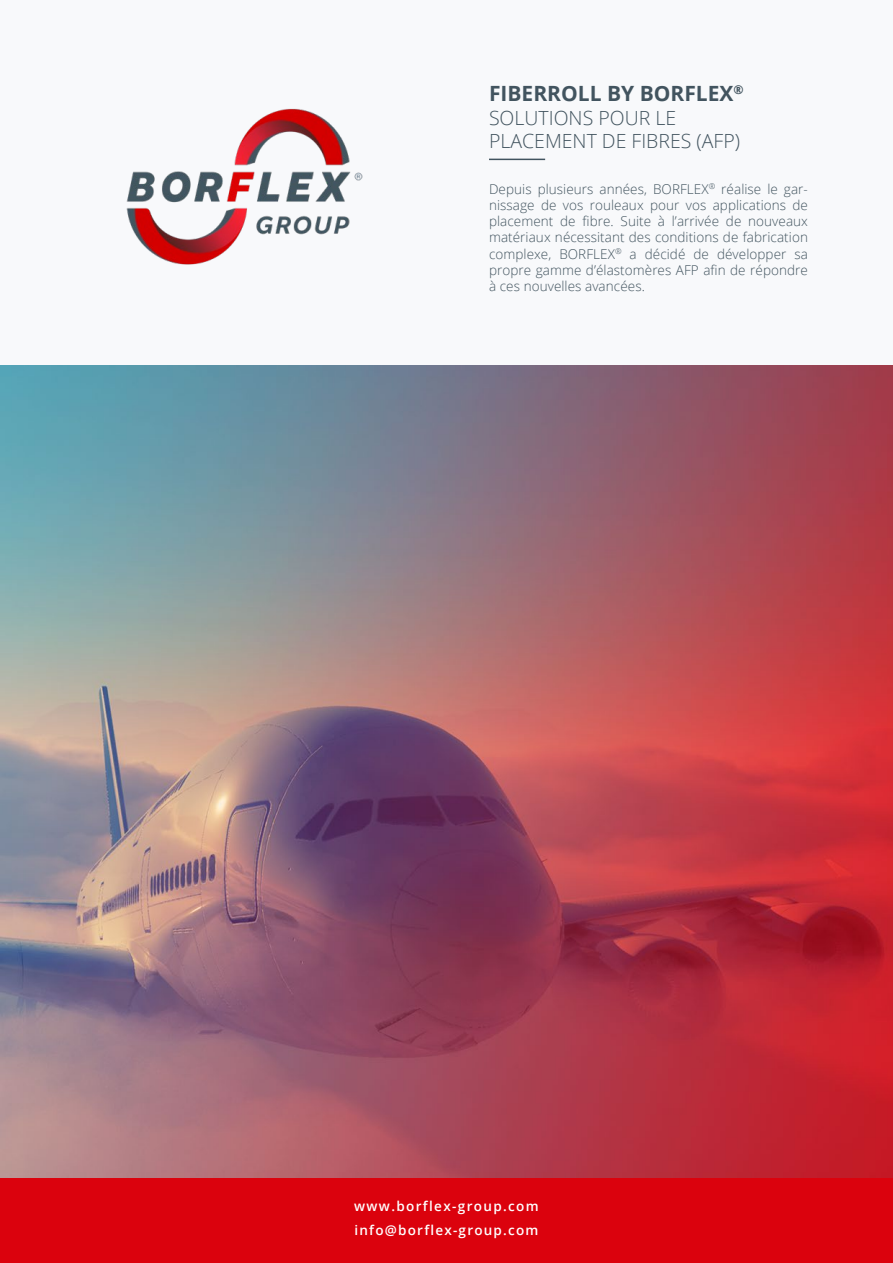
<style>
.page{position:relative;width:893px;height:1263px;background:#fff}
.page>*{position:absolute;margin:0;border:0;box-sizing:border-box;transform-origin:0 0}
.t1{font:700 21px "Open Sans";color:#42545f}
.t2{font:300 19.5px/23.4px "Open Sans";color:#42545f}
.t3{font:300 13.5px/16.2px "Open Sans";letter-spacing:.005em;color:#42545f;text-align:justify}
.t4{font:600 13.5px/24.8px "Open Sans";letter-spacing:.09em;color:#fff}
</style>
<div class="page">
<div style="left:0;top:1179px;width:893px;height:84px;background:#db020d"></div>
<div style="left:0;top:0;width:893px;height:1178px;background:#f8f9fb"></div>
<img style="left:126px;top:108px;width:237px;height:157px">
<hr style="left:489px;top:159px;width:56px;height:1px;background:#42545f">
<img style="left:0;top:366px;width:893px;height:812px">
<h1 class="t1" style="left:489px;top:79px;width:256px">FIBERROLL BY BORFLEX<sup>®</sup></h1>
<h2 class="t2" style="left:489px;top:105px;width:253px">SOLUTIONS POUR LE<br>PLACEMENT DE FIBRES (AFP)</h2>
<p class="t3" style="left:489px;top:180px;width:320px">Depuis plusieurs années, BORFLEX<sup>®</sup> réalise le gar&shy;nissage de vos rouleaux pour vos applications de placement de fibre. Suite à l’arrivée de nouveaux matériaux nécessitant des conditions de fabrication complexe, BORFLEX<sup>®</sup> a décidé de développer sa propre gamme d’élastomères AFP afin de répondre à ces nouvelles avancées.</p>
<p class="t4" style="left:354px;top:1193px;width:186px">www.borflex-group.com info@borflex-group.com</p>
</div>
